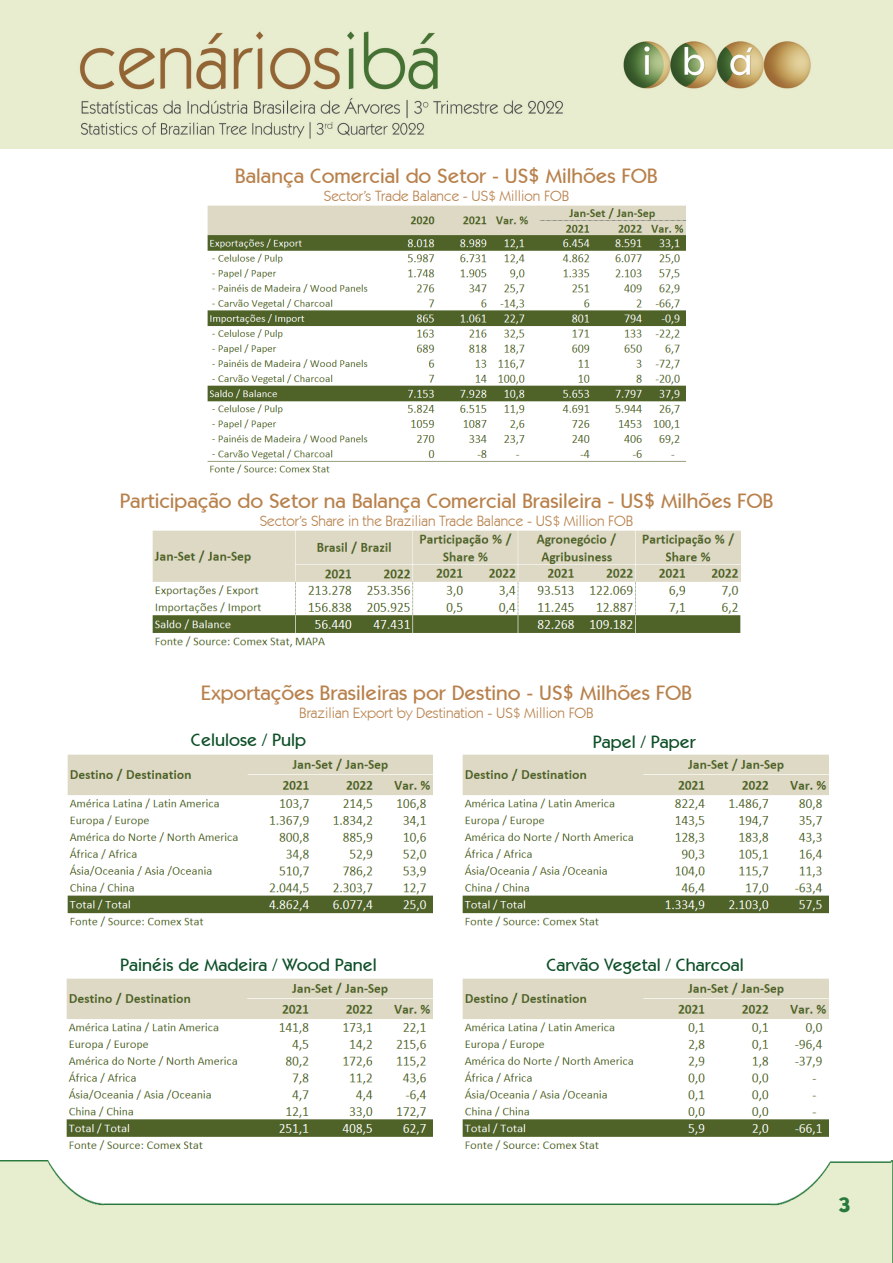
<style>
.page{position:relative;width:893px;height:1263px;background:#fff}
.page>*{position:absolute;margin:0;border:0;box-sizing:border-box;transform-origin:0 0}
.t1{font:500 21px "ITC Kabel";color:#b8814c}
.t2{font:700 21px "ITC Kabel";color:#27793d}
.t3{font:500 18px "ITC Kabel";color:#0d4f27}
.t4{font:15px "ITC Kabel";color:#b8814c}
</style>
<div class="page">
<img style="left:0;top:1161px;width:893px;height:102px">
<img style="left:0;top:0;width:893px;height:148px">
<img style="left:67px;top:755px;width:365px;height:172px">
<img style="left:207px;top:205px;width:479px;height:269px">
<img style="left:152px;top:531px;width:588px;height:117px">
<img style="left:462px;top:755px;width:366px;height:172px">
<img style="left:462px;top:978px;width:366px;height:173px">
<img style="left:67px;top:978px;width:366px;height:173px">
<p class="t1" style="left:235px;top:163px;width:424px">Balança Comercial do Setor - US$ Milhões FOB</p>
<p class="t4" style="left:324px;top:187px;width:247px">Sector’s Trade Balance - US$ Million FOB</p>
<p class="t1" style="left:120px;top:489px;width:655px">Participação do Setor na Balança Comercial Brasileira - US$ Milhões FOB</p>
<p class="t4" style="left:260px;top:512px;width:375px">Sector’s Share in the Brazilian Trade Balance - US$ Million FOB</p>
<p class="t1" style="left:201px;top:680px;width:493px">Exportações Brasileiras por Destino - US$ Milhões FOB</p>
<p class="t4" style="left:299px;top:704px;width:296px">Brazilian Export by Destination - US$ Million FOB</p>
<p class="t3" style="left:191px;top:729px;width:117px">Celulose / Pulp</p>
<p class="t3" style="left:593px;top:732px;width:105px">Papel / Paper</p>
<p class="t3" style="left:120px;top:954px;width:258px">Painéis de Madeira / Wood Panel</p>
<p class="t3" style="left:547px;top:954px;width:199px">Carvão Vegetal / Charcoal</p>
<p class="t2" style="left:839px;top:1192px;width:13px">3</p>
</div>
